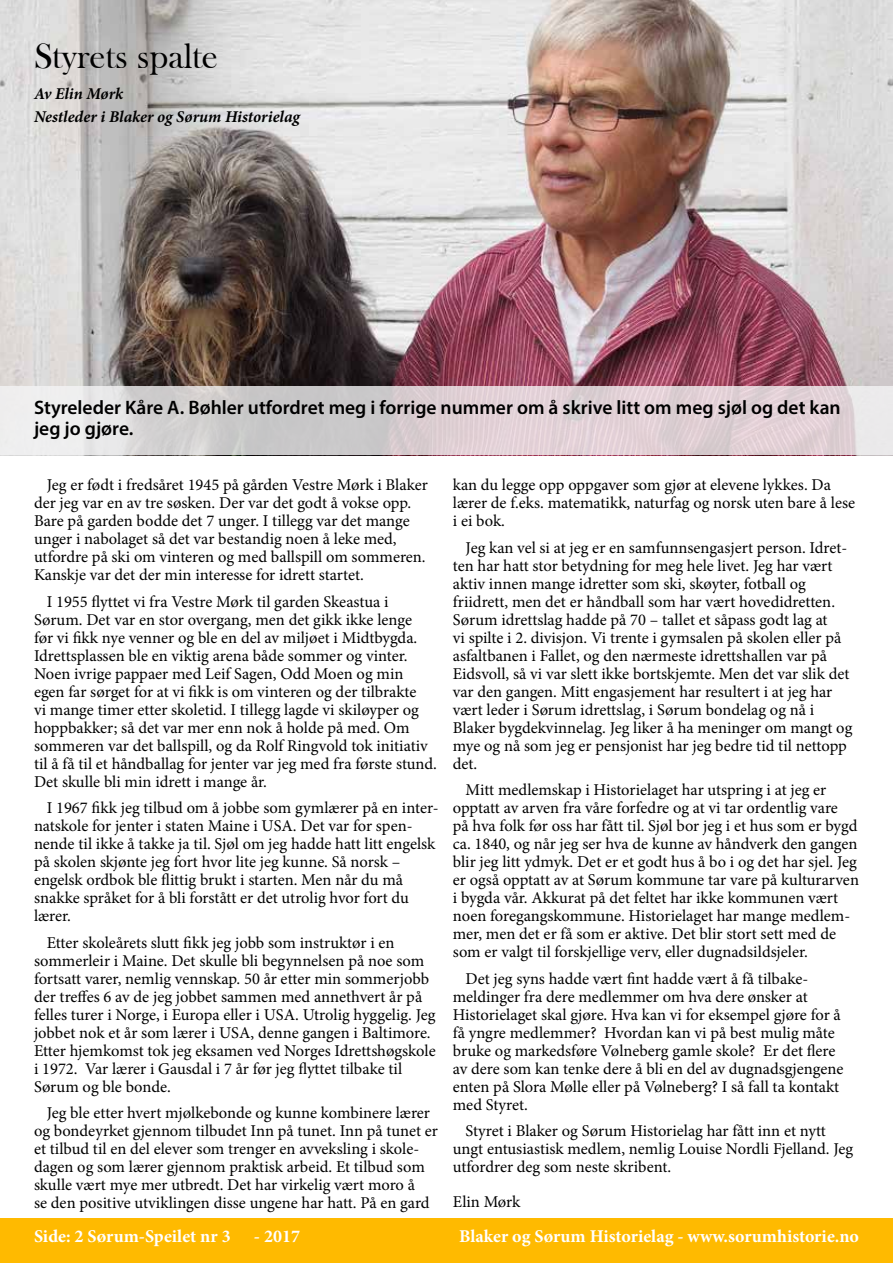
<style>
.page{position:relative;width:893px;height:1263px;background:#fff}
.page>*{position:absolute;margin:0;border:0;box-sizing:border-box;transform-origin:0 0}
.t1{font:36px "Bask Old Face";color:#000}
.t2{font:600 19.5px/21px "Myriad Pro";color:#000}
.t3{font:700 18px "Minion Pro";color:#fff}
.t4{font:16.5px/18px "Minion Pro";color:#000}
.t5{font:italic 700 16.5px/22.5px "Minion Pro";letter-spacing:-.005em;color:#000}
</style>
<div class="page">
<div style="left:0;top:1218px;width:893px;height:45px;background:#ffba00"></div>
<img style="left:0;top:0;width:893px;height:387px">
<svg style="left:0;top:387px;width:893px;height:68px;background:#dcd3d6"></svg>
<h1 class="t1" style="left:34px;top:36px;width:186px">Styrets spalte</h1>
<p class="t5" style="left:34px;top:82px;width:267px">Av Elin Mørk<br>Nestleder i Blaker og Sørum Historielag</p>
<p class="t2" style="left:34px;top:397px;width:808px">Styreleder Kåre A. Bøhler utfordret meg i forrige nummer om å skrive litt om meg sjøl og det kan jeg jo gjøre.</p>
<p class="t4" style="left:34px;top:476px;width:395px;text-indent:13px">Jeg er født i fredsåret 1945 på gården Vestre Mørk i Blaker der jeg var en av tre søsken. Der var det godt å vokse opp.<br>Bare på garden bodde det 7 unger. I tillegg var det mange unger i nabolaget så det var bestandig noen å leke med, utfordre på ski om vinteren og med ballspill om sommeren.<br>Kanskje var det der min interesse for idrett startet.</p>
<p class="t4" style="left:34px;top:592px;width:404px;text-indent:13px">I 1955 flyttet vi fra Vestre Mørk til garden Skeastua i Sørum. Det var en stor overgang, men det gikk ikke lenge<br>før vi fikk nye venner og ble en del av miljøet i Midtbygda.<br>Idrettsplassen ble en viktig arena både sommer og vinter.<br>Noen ivrige pappaer med Leif Sagen, Odd Moen og min egen far sørget for at vi fikk is om vinteren og der tilbrakte<br>vi mange timer etter skoletid. I tillegg lagde vi skiløyper og hoppbakker; så det var mer enn nok å holde på med. Om sommeren var det ballspill, og da Rolf Ringvold tok initiativ til å få til et håndballag for jenter var jeg med fra første stund.<br>Det skulle bli min idrett i mange år.</p>
<p class="t4" style="left:34px;top:799px;width:406px;text-indent:13px">I 1967 fikk jeg tilbud om å jobbe som gymlærer på en inter&shy;natskole for jenter i staten Maine i USA. Det var for spen&shy;nende til ikke å takke ja til. Sjøl om jeg hadde hatt litt engelsk på skolen skjønte jeg fort hvor lite jeg kunne. Så norsk – engelsk ordbok ble flittig brukt i starten. Men når du må snakke språket for å bli forstått er det utrolig hvor fort du lærer.</p>
<p class="t4" style="left:34px;top:933px;width:403px;text-indent:13px">Etter skoleårets slutt fikk jeg jobb som instruktør i en sommerleir i Maine. Det skulle bli begynnelsen på noe som fortsatt varer, nemlig vennskap. 50 år etter min sommerjobb der treffes 6 av de jeg jobbet sammen med annethvert år på felles turer i Norge, i Europa eller i USA. Utrolig hyggelig. Jeg jobbet nok et år som lærer i USA, denne gangen i Baltimore.<br>Etter hjemkomst tok jeg eksamen ved Norges Idrettshøgskole i 1972. Var lærer i Gausdal i 7 år før jeg flyttet tilbake til Sørum og ble bonde.</p>
<p class="t4" style="left:34px;top:1104px;width:406px;text-indent:13px">Jeg ble etter hvert mjølkebonde og kunne kombinere lærer og bondeyrket gjennom tilbudet Inn på tunet. Inn på tunet er et tilbud til en del elever som trenger en avveksling i skole&shy;dagen og som lærer gjennom praktisk arbeid. Et tilbud som skulle vært mye mer utbredt. Det har virkelig vært moro å<br>se den positive utviklingen disse ungene har hatt. På en gard</p>
<p class="t4" style="left:453px;top:476px;width:404px">kan du legge opp oppgaver som gjør at elevene lykkes. Da lærer de f.eks. matematikk, naturfag og norsk uten bare å lese i ei bok.</p>
<p class="t4" style="left:453px;top:538px;width:401px;text-indent:13px">Jeg kan vel si at jeg er en samfunnsengasjert person. Idret&shy;ten har hatt stor betydning for meg hele livet. Jeg har vært aktiv innen mange idretter som ski, skøyter, fotball og friidrett, men det er håndball som har vært hovedidretten.<br>Sørum idrettslag hadde på 70 – tallet et såpass godt lag at<br>vi spilte i 2. divisjon. Vi trente i gymsalen på skolen eller på asfaltbanen i Fallet, og den nærmeste idrettshallen var på Eidsvoll, så vi var slett ikke bortskjemte. Men det var slik det var den gangen. Mitt engasjement har resultert i at jeg har vært leder i Sørum idrettslag, i Sørum bondelag og nå i Blaker bygdekvinnelag. Jeg liker å ha meninger om mangt og mye og nå som jeg er pensjonist har jeg bedre tid til nettopp det.</p>
<p class="t4" style="left:453px;top:781px;width:408px;text-indent:13px">Mitt medlemskap i Historielaget har utspring i at jeg er opptatt av arven fra våre forfedre og at vi tar ordentlig vare<br>på hva folk før oss har fått til. Sjøl bor jeg i et hus som er bygd ca. 1840, og når jeg ser hva de kunne av håndverk den gangen blir jeg litt ydmyk. Det er et godt hus å bo i og det har sjel. Jeg er også opptatt av at Sørum kommune tar vare på kulturarven i bygda vår. Akkurat på det feltet har ikke kommunen vært noen foregangskommune. Historielaget har mange medlem&shy;mer, men det er få som er aktive. Det blir stort sett med de som er valgt til forskjellige verv, eller dugnadsildsjeler.</p>
<p class="t4" style="left:453px;top:969px;width:392px;text-indent:13px">Det jeg syns hadde vært fint hadde vært å få tilbake&shy;meldinger fra dere medlemmer om hva dere ønsker at Historielaget skal gjøre. Hva kan vi for eksempel gjøre for å få yngre medlemmer? Hvordan kan vi på best mulig måte bruke og markedsføre Vølneberg gamle skole? Er det flere av dere som kan tenke dere å bli en del av dugnadsgjengene enten på Slora Mølle eller på Vølneberg? I så fall ta kontakt med Styret.</p>
<p class="t4" style="left:453px;top:1122px;width:402px;text-indent:13px">Styret i Blaker og Sørum Historielag har fått inn et nytt ungt entusiastisk medlem, nemlig Louise Nordli Fjelland. Jeg utfordrer deg som neste skribent.</p>
<p class="t4" style="left:453px;top:1193px;width:69px">Elin Mørk</p>
<p class="t3" style="left:34px;top:1223px;width:198px">Side: 2 Sørum-Speilet nr 3</p>
<p class="t3" style="left:254px;top:1223px;width:48px">- 2017</p>
<p class="t3" style="left:459px;top:1223px;width:401px">Blaker og Sørum Historielag - www.sorumhistorie.no</p>
</div>
